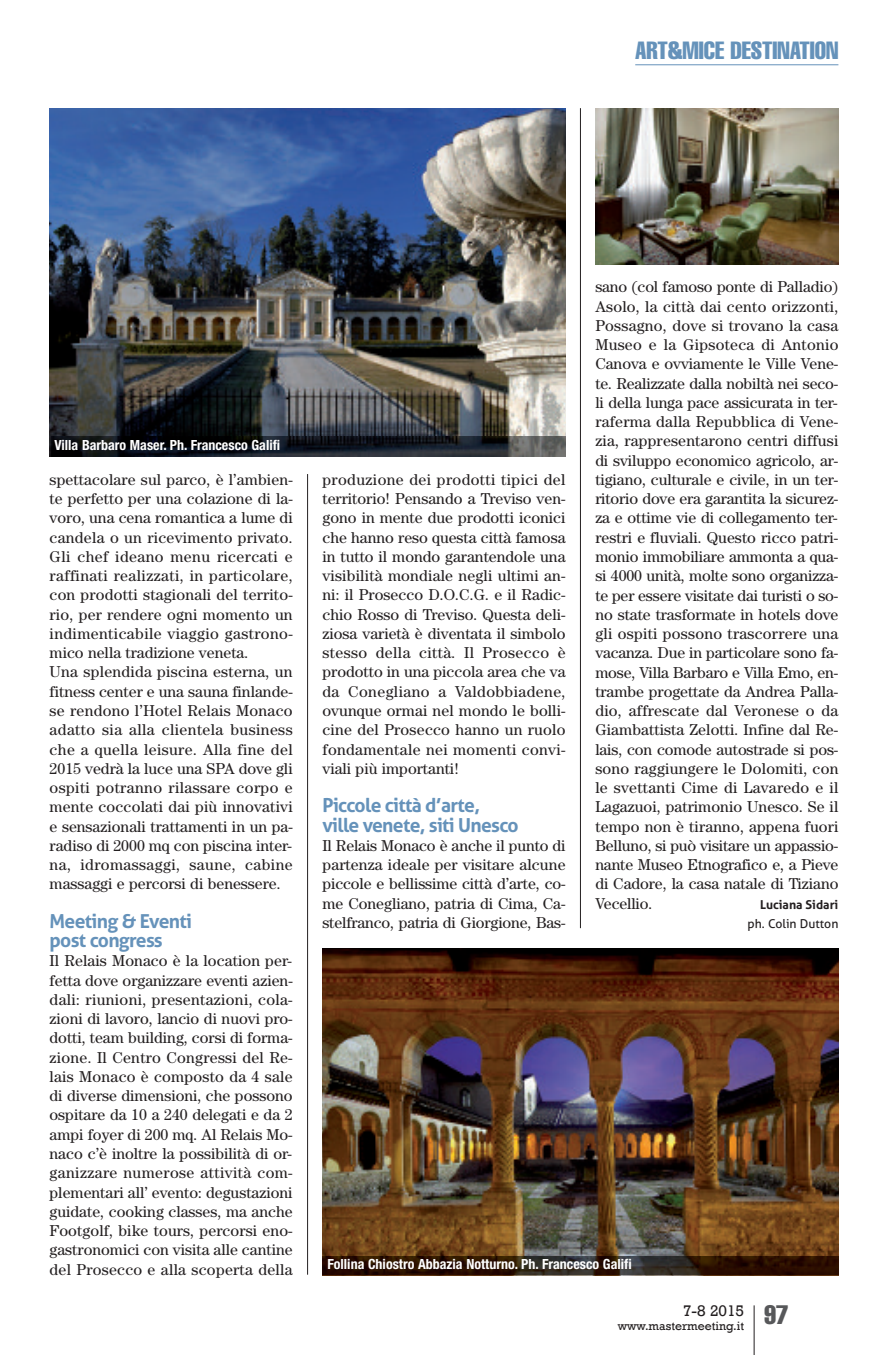
<style>
.page{position:relative;width:893px;height:1355px;background:#fff}
.page>*{position:absolute;margin:0;border:0;box-sizing:border-box;transform-origin:0 0}
.t1{font:extra-condensed 24.5px "Helvetica";color:#6592ba}
.t2{font:700 19.25px/19.2px "Aller";letter-spacing:-.035em;color:#6592ba}
.t3{font:15.75px/19.2px "Century";letter-spacing:.01em;color:#231f20;text-align:justify}
.t4{font:15.75px "Rockwell";color:#231f20}
.t5{font:700 condensed 14px "Helvetica Neue";color:#fff}
.t6{font:12.25px "Rockwell";color:#231f20}
.t7{font:12.25px "Aller";color:#231f20}
.t8{font:700 12.25px "Aller";color:#231f20}
</style>
<div class="page">
<hr style="left:754px;top:1305px;width:1px;height:49px;background:#231f20">
<hr style="left:635px;top:64px;width:203px;height:1px;background:#6592ba">
<hr style="left:307px;top:474px;width:1px;height:800px;background:#231f20">
<hr style="left:580px;top:108px;width:1px;height:820px;background:#231f20">
<img style="left:322px;top:948px;width:516px;height:327px">
<img style="left:595px;top:108px;width:243px;height:156px">
<img style="left:322px;top:1255px;width:516px;height:19px">
<img style="left:50px;top:108px;width:516px;height:329px">
<img style="left:50px;top:437px;width:516px;height:19px">
<h1 class="t1" style="left:635px;top:42px;width:205px">ART&amp;MICE DESTINATION</h1>
<p class="t5" style="left:55px;top:440px;width:227px">Villa Barbaro Maser. Ph. Francesco Galifi</p>
<p class="t3" style="left:50px;top:471px;width:245px;text-align:left">spettacolare sul parco, è l’ambien&shy;te perfetto per una colazione di la&shy;voro, una cena romantica a lume di candela o un ricevimento privato.<br>Gli chef ideano menu ricercati e raffinati realizzati, in particolare, con prodotti stagionali del territo&shy;rio, per rendere ogni momento un indimenticabile viaggio gastrono&shy;mico nella tradizione veneta.<br>Una splendida piscina esterna, un fitness center e una sauna finlande&shy;se rendono l’Hotel Relais Monaco adatto sia alla clientela business che a quella leisure. Alla fine del 2015 vedrà la luce una SPA dove gli ospiti potranno rilassare corpo e mente coccolati dai più innovativi e sensazionali trattamenti in un pa&shy;radiso di 2000 mq con piscina inter&shy;na, idromassaggi, saune, cabine massaggi e percorsi di benessere.</p>
<p class="t2" style="left:50px;top:911px;width:144px">Meeting &amp; Eventi post congress</p>
<p class="t3" style="left:50px;top:952px;width:245px">Il Relais Monaco è la location per&shy;fetta dove organizzare eventi azien&shy;dali: riunioni, presentazioni, cola&shy;zioni di lavoro, lancio di nuovi pro&shy;dotti, team building, corsi di forma&shy;zione. Il Centro Congressi del Re&shy;lais Monaco è composto da 4 sale di diverse dimensioni, che possono ospitare da 10 a 240 delegati e da 2 ampi foyer di 200 mq. Al Relais Mo&shy;naco c’è inoltre la possibilità di or&shy;ganizzare numerose attività com&shy;plementari all’ evento: degustazioni guidate, cooking classes, ma anche Footgolf, bike tours, percorsi eno&shy;gastronomici con visita alle cantine del Prosecco e alla scoperta della</p>
<p class="t3" style="left:322px;top:471px;width:245px">produzione dei prodotti tipici del territorio! Pensando a Treviso ven&shy;gono in mente due prodotti iconici che hanno reso questa città famosa in tutto il mondo garantendole una visibilità mondiale negli ultimi an&shy;ni: il Prosecco D.O.C.G. e il Radic&shy;chio Rosso di Treviso. Questa deli&shy;ziosa varietà è diventata il simbolo stesso della città. Il Prosecco è prodotto in una piccola area che va da Conegliano a Valdobbiadene, ovunque ormai nel mondo le bolli&shy;cine del Prosecco hanno un ruolo fondamentale nei momenti convi&shy;viali più importanti!</p>
<p class="t2" style="left:322px;top:796px;width:198px">Piccole città d’arte, ville venete, siti Unesco</p>
<p class="t3" style="left:322px;top:837px;width:245px">Il Relais Monaco è anche il punto di partenza ideale per visitare alcune piccole e bellissime città d’arte, co&shy;me Conegliano, patria di Cima, Ca&shy;stelfranco, patria di Giorgione, Bas-</p>
<p class="t3" style="left:595px;top:279px;width:245px">sano (col famoso ponte di Palladio)<br>Asolo, la città dai cento orizzonti, Possagno, dove si trovano la casa Museo e la Gipsoteca di Antonio Canova e ovviamente le Ville Vene&shy;te. Realizzate dalla nobiltà nei seco&shy;li della lunga pace assicurata in ter&shy;raferma dalla Repubblica di Vene&shy;zia, rappresentarono centri diffusi di sviluppo economico agricolo, ar&shy;tigiano, culturale e civile, in un ter&shy;ritorio dove era garantita la sicurez&shy;za e ottime vie di collegamento ter&shy;restri e fluviali. Questo ricco patri&shy;monio immobiliare ammonta a qua&shy;si 4000 unità, molte sono organizza&shy;te per essere visitate dai turisti o so&shy;no state trasformate in hotels dove gli ospiti possono trascorrere una vacanza. Due in particolare sono fa&shy;mose, Villa Barbaro e Villa Emo, en&shy;trambe progettate da Andrea Palla&shy;dio, affrescate dal Veronese o da Giambattista Zelotti. Infine dal Re&shy;lais, con comode autostrade si pos&shy;sono raggiungere le Dolomiti, con le svettanti Cime di Lavaredo e il Lagazuoi, patrimonio Unesco. Se il tempo non è tiranno, appena fuori Belluno, si può visitare un appassio&shy;nante Museo Etnografico e, a Pieve di Cadore, la casa natale di Tiziano Vecellio.</p>
<p class="t8" style="left:760px;top:897px;width:80px">Luciana Sidari</p>
<p class="t7" style="left:747px;top:916px;width:92px">ph. Colin Dutton</p>
<p class="t5" style="left:327px;top:1259px;width:306px">Follina Chiostro Abbazia Notturno. Ph. Francesco Galifi</p>
<p class="t6" style="left:618px;top:1318px;width:172px">www.mastermeeting.it <sup>97</sup></p>
<p class="t4" style="left:683px;top:1300px;width:63px">7-8 2015</p>
</div>
